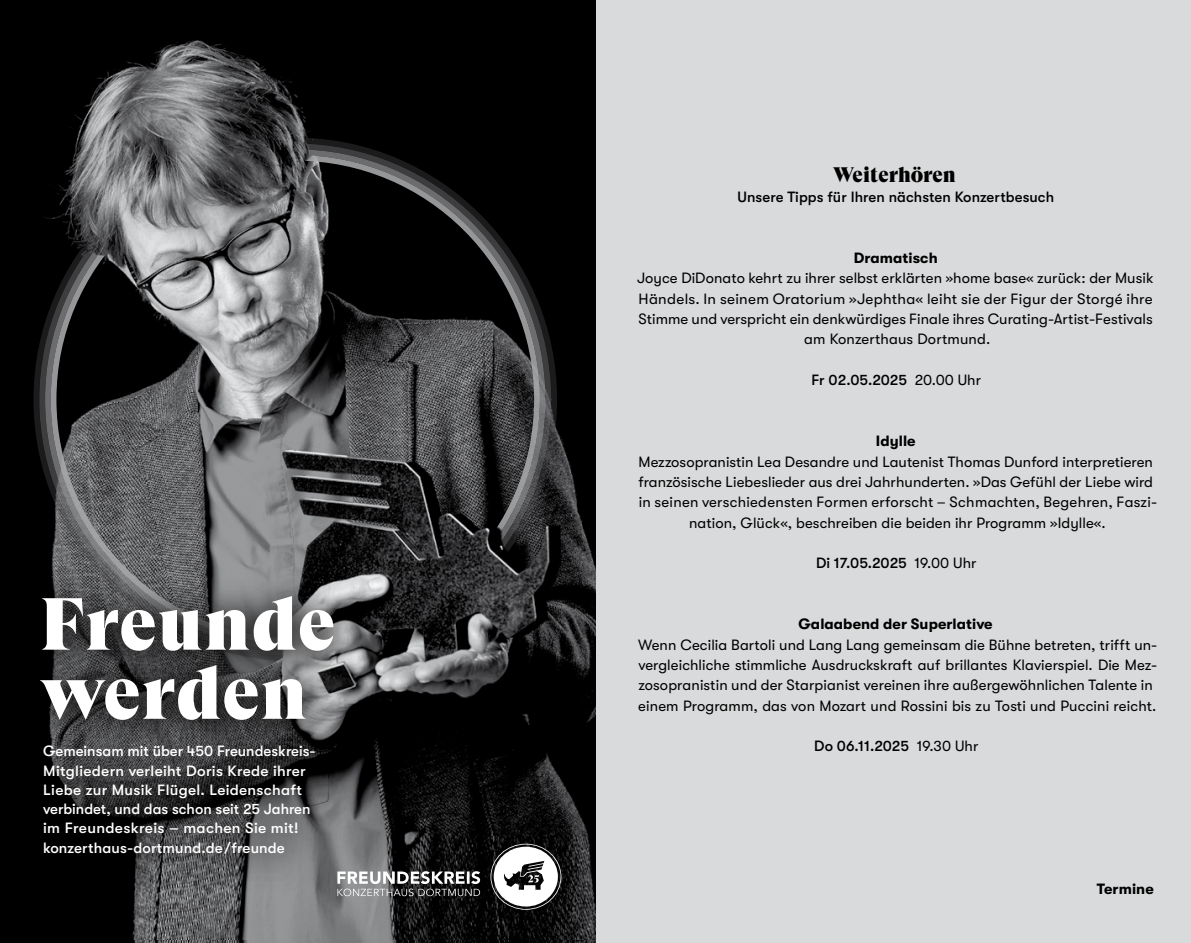
<style>
.page{position:relative;width:1191px;height:943px;background:#fff}
.page>*{position:absolute;margin:0;border:0;box-sizing:border-box;transform-origin:0 0}
.t1{font:73.5px/69.1px "GT Super Display Super";letter-spacing:.01em;color:#fff}
.t2{font:21px "GT Super Display Super";color:#000}
.t3{font:14.88px/20.3px "GT Walsheim";letter-spacing:.005em;color:#000;text-align:center}
.t4{font:500 14.88px/19.2px "GT Walsheim";letter-spacing:.01em;color:#fff}
.t5{font:500 14.88px "GT Walsheim";letter-spacing:.005em;color:#000}
.t6{font:700 14.88px "GT Walsheim";letter-spacing:.005em;color:#000}
.s1{font-weight:400}
</style>
<div class="page">
<div style="left:595px;top:0;width:596px;height:943px;background:#d9dadb"></div>
<img style="left:0;top:0;width:590px;height:940px">
<div style="left:11px;top:563px;width:362px;height:331px;background:#000;opacity:.75"></div>
<div style="left:23px;top:575px;width:341px;height:176px;background:#000;opacity:.75"></div>
<div style="left:23px;top:725px;width:317px;height:159px;background:#000;opacity:.75"></div>
<svg style="left:490px;top:843px;width:71px;height:66px"></svg>
<img style="left:0;top:940px;width:595px;height:3px">
<h1 class="t1" style="left:40px;top:590px;width:297px">Freunde werden</h1>
<p class="t4" style="left:43px;top:741px;width:274px">Gemeinsam mit über 450 Freundeskreis-Mitgliedern verleiht Doris Krede ihrer Liebe zur Musik Flügel. Leidenschaft verbindet, und das schon seit 25 Jahren im Freundeskreis – machen Sie mit! konzerthaus-dortmund.de/freunde</p>
<h2 class="t2" style="left:832px;top:163px;width:125px">Weiterhören</h2>
<p class="t5" style="left:737px;top:188px;width:318px">Unsere Tipps für Ihren nächsten Konzertbesuch</p>
<p class="t6" style="left:854px;top:249px;width:85px">Dramatisch</p>
<p class="t3" style="left:637px;top:268px;width:518px">Joyce DiDonato kehrt zu ihrer selbst erklärten »home base« zurück: der Musik Händels. In seinem Oratorium »Jephtha« leiht sie der Figur der Storgé ihre Stimme und verspricht ein denkwürdiges Finale ihres Curating-Artist-Festivals am Konzerthaus Dortmund.</p>
<p class="t5" style="left:811px;top:371px;width:171px">Fr 02.05.2025 <span class="s1">20.00 Uhr</span></p>
<p class="t6" style="left:876px;top:433px;width:41px">Idylle</p>
<p class="t3" style="left:638px;top:451px;width:520px">Mezzosopranistin Lea Desandre und Lautenist Thomas Dunford interpretieren französische Liebeslieder aus drei Jahrhunderten. »Das Gefühl der Liebe wird in seinen verschiedensten Formen erforscht – Schmachten, Begehren, Faszi&shy;nation, Glück«, beschreiben die beiden ihr Programm »Idylle«.</p>
<p class="t5" style="left:816px;top:554px;width:162px">Di 17.05.2025 <span class="s1">19.00 Uhr</span></p>
<p class="t6" style="left:798px;top:616px;width:196px">Galaabend der Superlative</p>
<p class="t3" style="left:638px;top:634px;width:520px;text-align:left">Wenn Cecilia Bartoli und Lang Lang gemeinsam die Bühne betreten, trifft un&shy;vergleichliche stimmliche Ausdruckskraft auf brillantes Klavierspiel. Die Mez&shy;zosopranistin und der Starpianist vereinen ihre außergewöhnlichen Talente in einem Programm, das von Mozart und Rossini bis zu Tosti und Puccini reicht.</p>
<p class="t5" style="left:814px;top:738px;width:166px">Do 06.11.2025 <span class="s1">19.30 Uhr</span></p>
<p class="t6" style="left:1096px;top:880px;width:58px">Termine</p>
</div>
